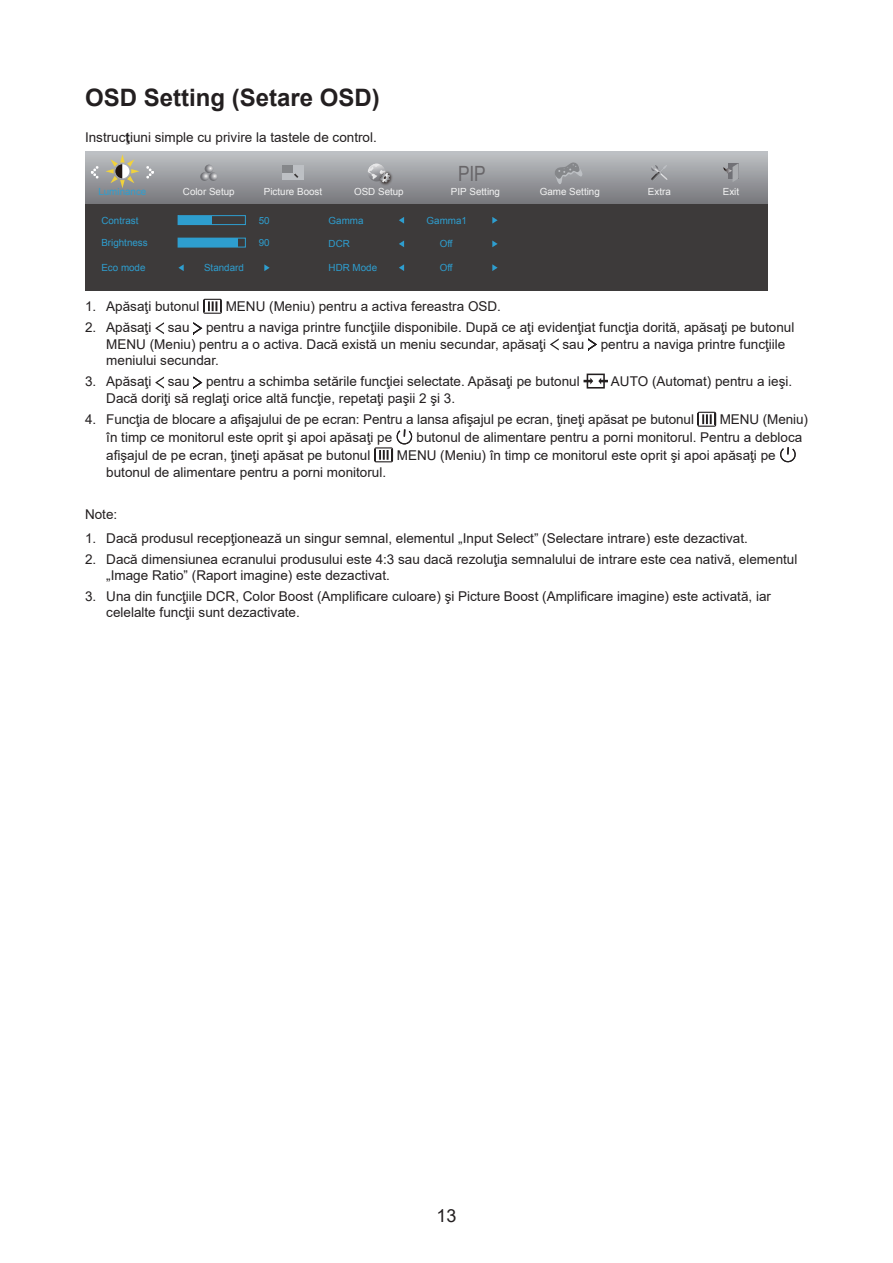
<style>
.page{position:relative;width:893px;height:1263px;background:#fff}
.page>*{position:absolute;margin:0;border:0;box-sizing:border-box;transform-origin:0 0}
.t1{font:700 24px "Arial";color:#231f20}
.t2{font:21px "Arial Narrow";color:#686669}
.t3{font:18px "Arial";color:#231f20}
.t4{font:13.5px/16.2px "Arial";color:#231f20}
.t5{font:9.75px "Arial";color:#2e9ecf}
.t6{font:9.75px "Arial";color:#f3f3f3}
.s1{font-weight:700}
</style>
<div class="page">
<svg style="left:85px;top:151px;width:683px;height:53px;background:#9a9b9f"></svg>
<div style="left:85px;top:204px;width:683px;height:86px;background:#3d3a3a"></div>
<svg style="left:91px;top:166px;width:8px;height:13px"></svg>
<svg style="left:146px;top:166px;width:8px;height:13px"></svg>
<svg style="left:105px;top:154px;width:34px;height:34px"></svg>
<svg style="left:200px;top:165px;width:18px;height:16px"></svg>
<div style="left:283px;top:165px;width:21px;height:15px;background:#bdc0c4"></div>
<div style="left:283px;top:165px;width:10px;height:8px;background:#85878a"></div>
<svg style="left:294px;top:173px;width:4px;height:5px"></svg>
<img style="left:377px;top:170px;width:18px;height:17px">
<svg style="left:368px;top:164px;width:22px;height:19px"></svg>
<svg style="left:723px;top:163px;width:16px;height:19px"></svg>
<svg style="left:651px;top:165px;width:18px;height:16px"></svg>
<div style="left:178px;top:215px;width:68px;height:10px;border:1px solid #2e9ecf"></div>
<div style="left:178px;top:216px;width:34px;height:9px;background:#2e9ecf"></div>
<div style="left:178px;top:238px;width:68px;height:9px;border:1px solid #2e9ecf"></div>
<div style="left:178px;top:238px;width:59px;height:9px;background:#2e9ecf"></div>
<svg style="left:178px;top:264px;width:6px;height:7px"></svg>
<svg style="left:264px;top:264px;width:6px;height:7px"></svg>
<svg style="left:399px;top:217px;width:5px;height:7px"></svg>
<svg style="left:492px;top:217px;width:6px;height:7px"></svg>
<svg style="left:399px;top:240px;width:5px;height:7px"></svg>
<svg style="left:492px;top:240px;width:6px;height:7px"></svg>
<svg style="left:399px;top:264px;width:5px;height:7px"></svg>
<svg style="left:492px;top:264px;width:6px;height:7px"></svg>
<svg style="left:555px;top:162px;width:27px;height:22px"></svg>
<svg style="left:203px;top:299px;width:19px;height:15px"></svg>
<svg style="left:155px;top:322px;width:9px;height:12px"></svg>
<svg style="left:193px;top:322px;width:9px;height:12px"></svg>
<svg style="left:550px;top:338px;width:9px;height:12px"></svg>
<svg style="left:588px;top:338px;width:9px;height:12px"></svg>
<svg style="left:155px;top:377px;width:9px;height:12px"></svg>
<svg style="left:193px;top:377px;width:9px;height:12px"></svg>
<svg style="left:583px;top:374px;width:25px;height:15px"></svg>
<svg style="left:697px;top:412px;width:19px;height:15px"></svg>
<svg style="left:374px;top:429px;width:39px;height:33px"></svg>
<svg style="left:780px;top:447px;width:16px;height:15px"></svg>
<h1 class="t1" style="left:85px;top:80px;width:296px">OSD Setting (Setare OSD)</h1>
<p class="t4" style="left:85px;top:130px;width:293px">Instruc<span class="s1">ţ</span>iuni simple cu privire la tastele de control.</p>
<h2 class="t2" style="left:458px;top:158px;width:29px">PIP</h2>
<p class="t5" style="left:98px;top:185px;width:50px">Luminance</p>
<p class="t6" style="left:183px;top:185px;width:53px">Color Setup</p>
<p class="t6" style="left:264px;top:185px;width:60px">Picture Boost</p>
<p class="t6" style="left:354px;top:185px;width:51px">OSD Setup</p>
<p class="t6" style="left:648px;top:185px;width:24px">Extra</p>
<p class="t6" style="left:723px;top:185px;width:18px">Exit</p>
<p class="t5" style="left:101px;top:214px;width:39px">Contrast</p>
<p class="t5" style="left:259px;top:214px;width:12px">50</p>
<p class="t5" style="left:101px;top:236px;width:48px">Brightness</p>
<p class="t5" style="left:259px;top:236px;width:12px">90</p>
<p class="t5" style="left:101px;top:261px;width:46px">Eco mode</p>
<p class="t5" style="left:204px;top:261px;width:41px">Standard</p>
<p class="t6" style="left:451px;top:185px;width:51px">PIP Setting</p>
<p class="t6" style="left:540px;top:185px;width:62px">Game Setting</p>
<p class="t5" style="left:329px;top:214px;width:36px">Gamma</p>
<p class="t5" style="left:427px;top:214px;width:42px">Gamma1</p>
<p class="t5" style="left:329px;top:238px;width:23px">DCR</p>
<p class="t5" style="left:440px;top:238px;width:14px">Off</p>
<p class="t5" style="left:329px;top:261px;width:50px">HDR Mode</p>
<p class="t5" style="left:440px;top:261px;width:14px">Off</p>
<p class="t4" style="left:85px;top:298px;width:116px">1. Apăsaţi butonul</p>
<p class="t4" style="left:226px;top:298px;width:277px">MENU (Meniu) pentru a activa fereastra OSD.</p>
<p class="t4" style="left:106px;top:319px;width:690px;text-indent:-21px">2. Apăsaţi sau pentru a naviga printre funcţiile disponibile. După ce aţi evidenţiat funcţia dorită, apăsaţi pe butonul<br>MENU (Meniu) pentru a o activa. Dacă există un meniu secundar, apăsaţi sau pentru a naviga printre funcţiile meniului secundar.</p>
<p class="t4" style="left:85px;top:373px;width:496px">3. Apăsaţi sau pentru a schimba setările funcţiei selectate. Apăsaţi pe butonul</p>
<p class="t4" style="left:611px;top:373px;width:183px">AUTO (Automat) pentru a ieşi.</p>
<p class="t4" style="left:106px;top:390px;width:350px">Dacă doriţi să reglaţi orice altă funcţie, repetaţi paşii 2 şi 3.</p>
<p class="t4" style="left:85px;top:411px;width:610px">4. Funcţia de blocare a afişajului de pe ecran: Pentru a lansa afişajul pe ecran, ţineţi apăsat pe butonul</p>
<p class="t4" style="left:720px;top:411px;width:90px">MENU (Meniu)</p>
<p class="t4" style="left:106px;top:429px;width:287px">în timp ce monitorul este oprit şi apoi apăsaţi pe</p>
<p class="t4" style="left:417px;top:429px;width:387px">butonul de alimentare pentru a porni monitorul. Pentru a debloca</p>
<p class="t4" style="left:106px;top:447px;width:266px">afişajul de pe ecran, ţineţi apăsat pe butonul</p>
<p class="t4" style="left:397px;top:447px;width:380px">MENU (Meniu) în timp ce monitorul este oprit şi apoi apăsaţi pe</p>
<p class="t4" style="left:106px;top:464px;width:281px">butonul de alimentare pentru a porni monitorul.</p>
<p class="t4" style="left:85px;top:506px;width:34px">Note:</p>
<p class="t4" style="left:85px;top:530px;width:664px">1. Dacă produsul recepţionează un singur semnal, elementul „Input Select” (Selectare intrare) este dezactivat.</p>
<p class="t4" style="left:106px;top:551px;width:693px;text-indent:-21px">2. Dacă dimensiunea ecranului produsului este 4:3 sau dacă rezoluţia semnalului de intrare este cea nativă, elementul „Image Ratio” (Raport imagine) este dezactivat.</p>
<p class="t4" style="left:106px;top:588px;width:666px;text-indent:-21px">3. Una din funcţiile DCR, Color Boost (Amplificare culoare) şi Picture Boost (Amplificare imagine) este activată, iar celelalte funcţii sunt dezactivate.</p>
<h3 class="t3" style="left:436px;top:1203px;width:22px">13</h3>
</div>
